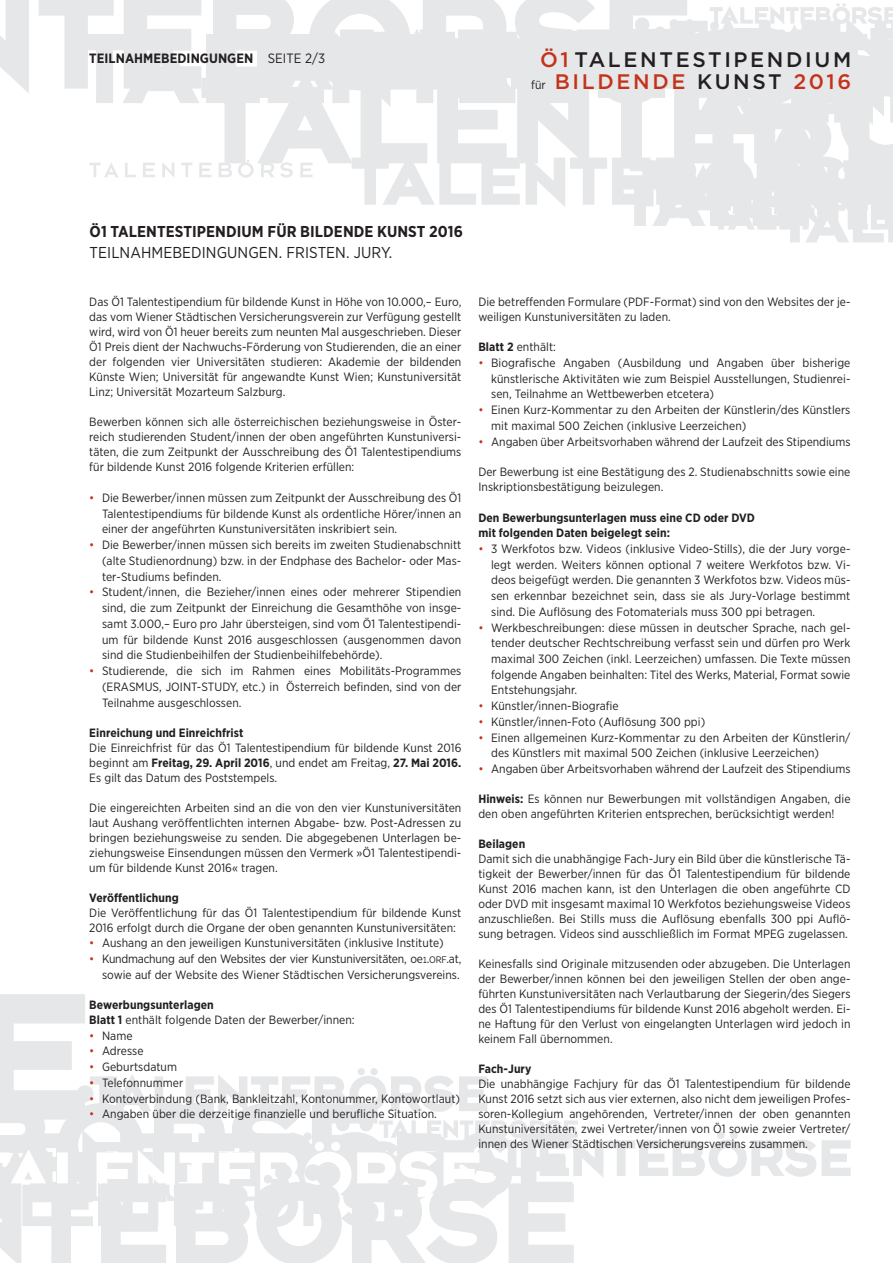
<style>
.page{position:relative;width:893px;height:1263px;background:#fff}
.page>*{position:absolute;margin:0;border:0;box-sizing:border-box;transform-origin:0 0}
.t1{font:500 21px/22.5px "Gotham";letter-spacing:.125em;color:#231f20;text-align:center}
.t2{font:700 15.75px "Gotham Narrow";letter-spacing:.005em;color:#231f20}
.t3{font:15.75px "Gotham Narrow";letter-spacing:.005em;color:#231f20}
.t4{font:700 13.5px "Gotham Narrow";letter-spacing:.005em;color:#231f20}
.t5{font:12px/15px "Gotham Narrow";letter-spacing:.005em;color:#231f20;text-align:justify}
.t6{font:700 12px/15px "Gotham Narrow";letter-spacing:.005em;color:#231f20}
.t7{font:12px/15.9px "Gotham Narrow";letter-spacing:-.015em;color:#231f20;text-align:right}
.s1{font-weight:400}
.s2{color:#c5321a}
.s3{font-family:"Gotham Narrow";font-weight:400;font-size:12px}
.s4{font-weight:700}
.s5{font-size:16.2px}
.s6{font-size:9.45px}
</style>
<div class="page">
<svg style="left:0;top:0;width:687px;height:93px;fill:#e6e7e9"></svg>
<svg style="left:77px;top:17px;width:142px;height:86px;fill:#e6e7e9"></svg>
<svg style="left:201px;top:57px;width:18px;height:108px"></svg>
<svg style="left:89px;top:162px;width:122px;height:15px"></svg>
<svg style="left:219px;top:3px;width:674px;height:240px"></svg>
<div style="left:340px;top:38px;width:368px;height:40px;background:#e6e7e9"></div>
<svg style="left:0;top:1228px;width:574px;height:35px;fill:#e6e7e9"></svg>
<svg style="left:0;top:994px;width:851px;height:234px"></svg>
<p class="t4" style="left:89px;top:49px;width:237px">TEILNAHMEBEDINGUNGEN <span class="s1">SEITE 2/3</span></p>
<h1 class="t1" style="left:531px;top:48px;width:321px"><span class="s2">Ö1</span> TALENTESTIPENDIUM <span class="s3">für</span> <span class="s2">BILDENDE</span> KUNST <span class="s2">2016</span></h1>
<h2 class="t2" style="left:90px;top:222px;width:375px">Ö1 TALENTESTIPENDIUM FÜR BILDENDE KUNST 2016</h2>
<h2 class="t3" style="left:90px;top:243px;width:304px">TEILNAHMEBEDINGUNGEN. FRISTEN. JURY.</h2>
<p class="t5" style="left:89px;top:294px;width:374px">Das Ö1 Talentestipendium für bildende Kunst in Höhe von 10.000,– Euro, das vom Wiener Städtischen Versicherungsverein zur Verfügung gestellt wird, wird von Ö1 heuer bereits zum neunten Mal ausgeschrieben. Dieser Ö1 Preis dient der Nachwuchs-Förderung von Studierenden, die an einer der folgenden vier Universitäten studieren: Akademie der bildenden Künste Wien; Universität für angewandte Kunst Wien; Kunstuniversität Linz; Universität Mozarteum Salzburg.</p>
<p class="t5" style="left:89px;top:414px;width:374px">Bewerben können sich alle österreichischen beziehungsweise in Öster&shy;reich studierenden Student/innen der oben angeführten Kunstuniversi&shy;täten, die zum Zeitpunkt der Ausschreibung des Ö1 Talentestipendiums für bildende Kunst 2016 folgende Kriterien erfüllen:</p>
<p class="t5" style="left:102px;top:489px;width:361px;line-height:15.8px;text-indent:-13px"><span class="s2">•</span> Die Bewerber/innen müssen zum Zeitpunkt der Ausschreibung des Ö1<br>Talentestipendiums für bildende Kunst als ordentliche Hörer/innen an einer der angeführten Kunstuniversitäten inskribiert sein.</p>
<p class="t5" style="left:102px;top:537px;width:361px;line-height:15.8px;text-indent:-13px"><span class="s2">•</span> Die Bewerber/innen müssen sich bereits im zweiten Studienabschnitt (alte Studienordnung) bzw. in der Endphase des Bachelor- oder Mas&shy;ter-Studiums befinden.</p>
<p class="t5" style="left:102px;top:584px;width:361px;line-height:15.8px;text-indent:-13px"><span class="s2">•</span> Student/innen, die Bezieher/innen eines oder mehrerer Stipendien sind, die zum Zeitpunkt der Einreichung die Gesamthöhe von insge&shy;samt 3.000,– Euro pro Jahr übersteigen, sind vom Ö1 Talentestipendi&shy;um für bildende Kunst 2016 ausgeschlossen (ausgenommen davon sind die Studienbeihilfen der Studienbeihilfebehörde).</p>
<p class="t5" style="left:102px;top:663px;width:361px;line-height:15.8px;text-indent:-13px"><span class="s2">•</span> Studierende, die sich im Rahmen eines Mobilitäts-Programmes (ERASMUS, JOINT-STUDY, etc.) in Österreich befinden, sind von der Teilnahme ausgeschlossen.</p>
<p class="t6" style="left:89px;top:725px;width:156px">Einreichung und Einreichfrist</p>
<p class="t5" style="left:89px;top:739px;width:374px">Die Einreichfrist für das Ö1 Talentestipendium für bildende Kunst 2016 beginnt am <span class="s4">Freitag, 29. April 2016</span>, und endet am Freitag, <span class="s4">27. Mai 2016.<br></span>Es gilt das Datum des Poststempels.</p>
<p class="t5" style="left:89px;top:799px;width:374px">Die eingereichten Arbeiten sind an die von den vier Kunstuniversitäten laut Aushang veröffentlichten internen Abgabe- bzw. Post-Adressen zu bringen beziehungsweise zu senden. Die abgegebenen Unterlagen be&shy;ziehungsweise Einsendungen müssen den Vermerk »Ö1 Talentestipendi&shy;um für bildende Kunst 2016« tragen.</p>
<p class="t6" style="left:89px;top:890px;width:91px">Veröffentlichung</p>
<p class="t5" style="left:89px;top:904px;width:374px">Die Veröffentlichung für das Ö1 Talentestipendium für bildende Kunst<br>2016 erfolgt durch die Organe der oben genannten Kunstuniversitäten:</p>
<p class="t5" style="left:89px;top:935px;width:356px"><span class="s2">•</span> Aushang an den jeweiligen Kunstuniversitäten (inklusive Institute)</p>
<p class="t7" style="left:89px;top:951px;width:374px"><span class="s2">•</span> Kundmachung auf den Websites der vier Kunstuniversitäten, oe<span class="s5">1</span>.<span class="s6">orf</span>.at, sowie auf der Website des Wiener Städtischen Versicherungsvereins.</p>
<p class="t5" style="left:89px;top:997px;width:267px"><span class="s4">Bewerbungsunterlagen<br>Blatt 1</span> enthält folgende Daten der Bewerber/innen:</p>
<p class="t5" style="left:89px;top:1028px;width:45px"><span class="s2">•</span> Name</p>
<p class="t5" style="left:89px;top:1043px;width:56px"><span class="s2">•</span> Adresse</p>
<p class="t5" style="left:89px;top:1059px;width:89px"><span class="s2">•</span> Geburtsdatum</p>
<p class="t5" style="left:89px;top:1075px;width:95px"><span class="s2">•</span> Telefonnummer</p>
<p class="t5" style="left:89px;top:1091px;width:372px"><span class="s2">•</span> Kontoverbindung (Bank, Bankleitzahl, Kontonummer, Kontowortlaut)</p>
<p class="t5" style="left:89px;top:1106px;width:349px"><span class="s2">•</span> Angaben über die derzeitige finanzielle und berufliche Situation.</p>
<p class="t5" style="left:478px;top:294px;width:374px">Die betreffenden Formulare (PDF-Format) sind von den Websites der je&shy;weiligen Kunstuniversitäten zu laden.</p>
<p class="t5" style="left:478px;top:339px;width:79px"><span class="s4">Blatt 2</span> enthält:</p>
<p class="t5" style="left:491px;top:354px;width:361px;line-height:15.8px;text-indent:-13px"><span class="s2">•</span> Biografische Angaben (Ausbildung und Angaben über bisherige künstlerische Aktivitäten wie zum Beispiel Ausstellungen, Studienrei&shy;sen, Teilnahme an Wettbewerben etcetera)</p>
<p class="t5" style="left:491px;top:402px;width:361px;line-height:15.8px;text-indent:-13px"><span class="s2">•</span> Einen Kurz-Kommentar zu den Arbeiten der Künstlerin/des Künstlers mit maximal 500 Zeichen (inklusive Leerzeichen)</p>
<p class="t5" style="left:478px;top:433px;width:374px"><span class="s2">•</span> Angaben über Arbeitsvorhaben während der Laufzeit des Stipendiums</p>
<p class="t5" style="left:478px;top:464px;width:374px">Der Bewerbung ist eine Bestätigung des 2. Studienabschnitts sowie eine<br>Inskriptionsbestätigung beizulegen.</p>
<p class="t6" style="left:478px;top:510px;width:278px">Den Bewerbungsunterlagen muss eine CD oder DVD mit folgenden Daten beigelegt sein:</p>
<p class="t5" style="left:491px;top:540px;width:361px;line-height:15.8px;text-indent:-13px"><span class="s2">•</span> 3 Werkfotos bzw. Videos (inklusive Video-Stills), die der Jury vorge&shy;legt werden. Weiters können optional 7 weitere Werkfotos bzw. Vi&shy;deos beigefügt werden. Die genannten 3 Werkfotos bzw. Videos müs&shy;sen erkennbar bezeichnet sein, dass sie als Jury-Vorlage bestimmt sind. Die Auflösung des Fotomaterials muss 300 ppi betragen.</p>
<p class="t5" style="left:491px;top:619px;width:361px;line-height:15.8px;text-indent:-13px"><span class="s2">•</span> Werkbeschreibungen: diese müssen in deutscher Sprache, nach gel&shy;tender deutscher Rechtschreibung verfasst sein und dürfen pro Werk maximal 300 Zeichen (inkl. Leerzeichen) umfassen. Die Texte müssen folgende Angaben beinhalten: Titel des Werks, Material, Format sowie Entstehungsjahr.</p>
<p class="t5" style="left:478px;top:698px;width:142px"><span class="s2">•</span> Künstler/innen-Biografie</p>
<p class="t5" style="left:478px;top:714px;width:228px"><span class="s2">•</span> Künstler/innen-Foto (Auflösung 300 ppi)</p>
<p class="t5" style="left:491px;top:729px;width:361px;line-height:15.8px;text-indent:-13px"><span class="s2">•</span> Einen allgemeinen Kurz-Kommentar zu den Arbeiten der Künstlerin/ des Künstlers mit maximal 500 Zeichen (inklusive Leerzeichen)</p>
<p class="t5" style="left:478px;top:761px;width:374px"><span class="s2">•</span> Angaben über Arbeitsvorhaben während der Laufzeit des Stipendiums</p>
<p class="t5" style="left:478px;top:791px;width:374px"><span class="s4">Hinweis:</span> Es können nur Bewerbungen mit vollständigen Angaben, die den oben angeführten Kriterien entsprechen, berücksichtigt werden!</p>
<p class="t6" style="left:478px;top:836px;width:48px">Beilagen</p>
<p class="t5" style="left:478px;top:851px;width:374px">Damit sich die unabhängige Fach-Jury ein Bild über die künstlerische Tä&shy;tigkeit der Bewerber/innen für das Ö1 Talentestipendium für bildende Kunst 2016 machen kann, ist den Unterlagen die oben angeführte CD oder DVD mit insgesamt maximal 10 Werkfotos beziehungsweise Videos anzuschließen. Bei Stills muss die Auflösung ebenfalls 300 ppi Auflö&shy;sung betragen. Videos sind ausschließlich im Format MPEG zugelassen.</p>
<p class="t5" style="left:478px;top:956px;width:374px">Keinesfalls sind Originale mitzusenden oder abzugeben. Die Unterlagen der Bewerber/innen können bei den jeweiligen Stellen der oben ange&shy;führten Kunstuniversitäten nach Verlautbarung der Siegerin/des Siegers des Ö1 Talentestipendiums für bildende Kunst 2016 abgeholt werden. Ei&shy;ne Haftung für den Verlust von eingelangten Unterlagen wird jedoch in keinem Fall übernommen.</p>
<p class="t6" style="left:478px;top:1061px;width:55px">Fach-Jury</p>
<p class="t5" style="left:478px;top:1076px;width:374px">Die unabhängige Fachjury für das Ö1 Talentestipendium für bildende Kunst 2016 setzt sich aus vier externen, also nicht dem jeweiligen Profes&shy;soren-Kollegium angehörenden, Vertreter/innen der oben genannten Kunstuniversitäten, zwei Vertreter/innen von Ö1 sowie zweier Vertreter/ innen des Wiener Städtischen Versicherungsvereins zusammen.</p>
</div>
